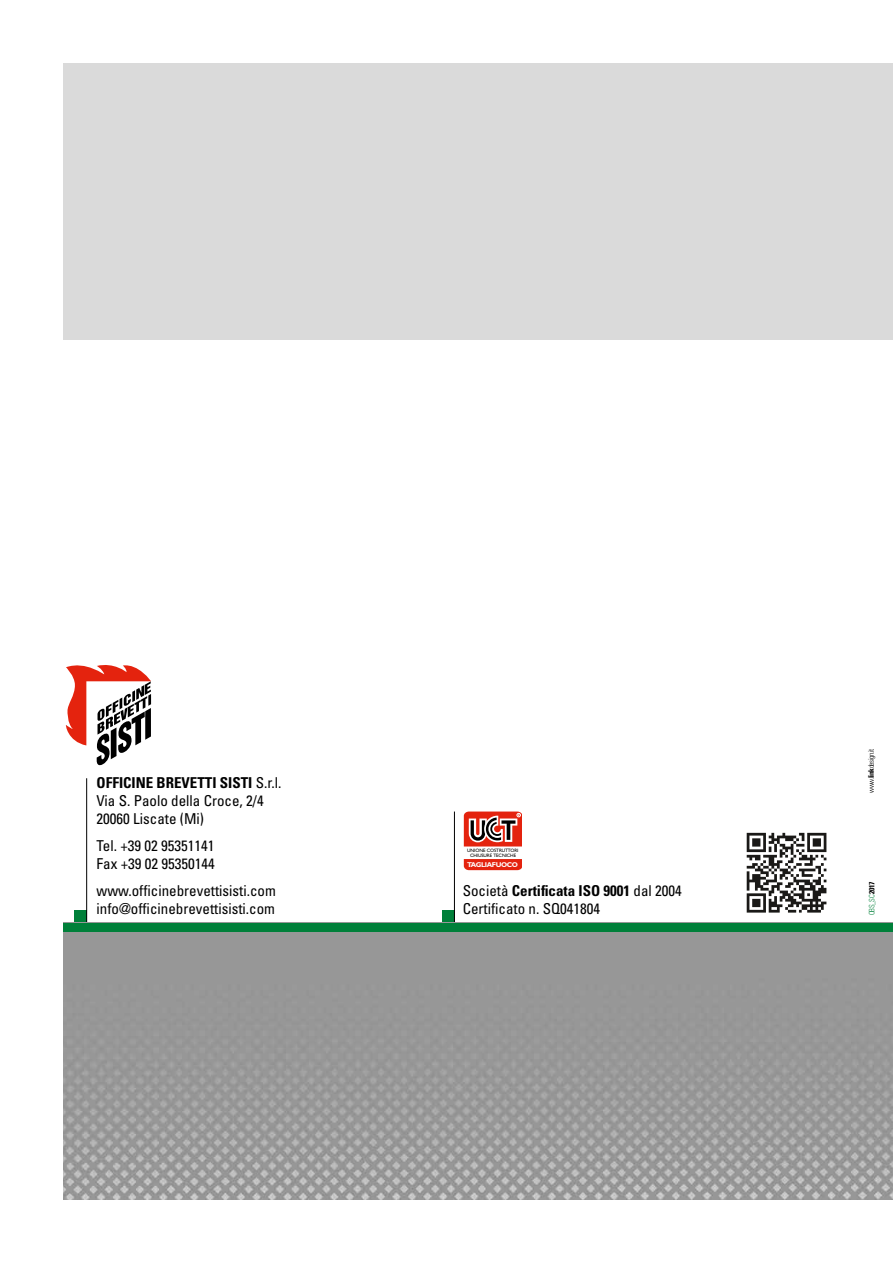
<style>
.page{position:relative;width:893px;height:1263px;background:#fff}
.page>*{position:absolute;margin:0;border:0;box-sizing:border-box;transform-origin:0 0}
.t1{font:condensed 15px/18px "Univers";color:#000}
.t2{font:300 condensed 7.5px "Univers";letter-spacing:-.06em;color:#000}
.t3{font:300 condensed 7.5px "Univers";color:#00803a}
.t4{font:700 7.05px "Gill Sans";letter-spacing:-.06em;color:#fff}
.t5{font:4.8px/4.5px "Gill Sans";letter-spacing:-.015em;color:#000;text-align:center}
.s1{font-weight:700}
.s2{font-weight:700;color:#000}
</style>
<div class="page">
<div style="left:442px;top:910px;width:12px;height:13px;background:#00803a"></div>
<div style="left:74px;top:910px;width:13px;height:13px;background:#00803a"></div>
<svg style="left:464px;top:859px;width:57px;height:11px"></svg>
<svg style="left:464px;top:811px;width:57px;height:35px;background:#c05a4f"></svg>
<hr style="left:86px;top:778px;width:1px;height:221px;background:#000">
<hr style="left:454px;top:811px;width:1px;height:188px;background:#000">
<div style="left:64px;top:64px;width:829px;height:276px;background:#dadada"></div>
<img style="left:64px;top:931px;width:829px;height:268px">
<div style="left:64px;top:923px;width:829px;height:8px;background:#00803a"></div>
<svg style="left:65px;top:665px;width:86px;height:101px"></svg>
<svg style="left:746px;top:832px;width:81px;height:81px"></svg>
<svg style="left:747px;top:833px;width:79px;height:79px"></svg>
<p class="t1" style="left:97px;top:773px;width:186px"><span class="s1">OFFICINE BREVETTI SISTI</span> S.r.l.<br>Via S. Paolo della Croce, 2/4<br>20060 Liscate (Mi)</p>
<p class="t1" style="left:97px;top:836px;width:120px">Tel. +39 02 95351141<br>Fax +39 02 95350144</p>
<p class="t1" style="left:97px;top:881px;width:181px">www.officinebrevettisisti.com info@officinebrevettisisti.com</p>
<p class="t1" style="left:463px;top:881px;width:221px">Società <span class="s1">Certificata ISO 9001</span> dal 2004<br>Certificato n. SQ041804</p>
<p class="t5" style="left:467px;top:848px;width:53px">UNIONE COSTRUTTORI<br>CHIUSURE TECNICHE</p>
<p class="t4" style="left:467px;top:860px;width:52px">TAGLIAFUOCO</p>
<p class="t2" style="left:867px;top:793px;width:46px;rotate:-90deg">www.<span class="s1">link</span>design.it</p>
<p class="t3" style="left:867px;top:915px;width:35px;rotate:-90deg">OBS_SC <span class="s2">2017</span></p>
</div>
